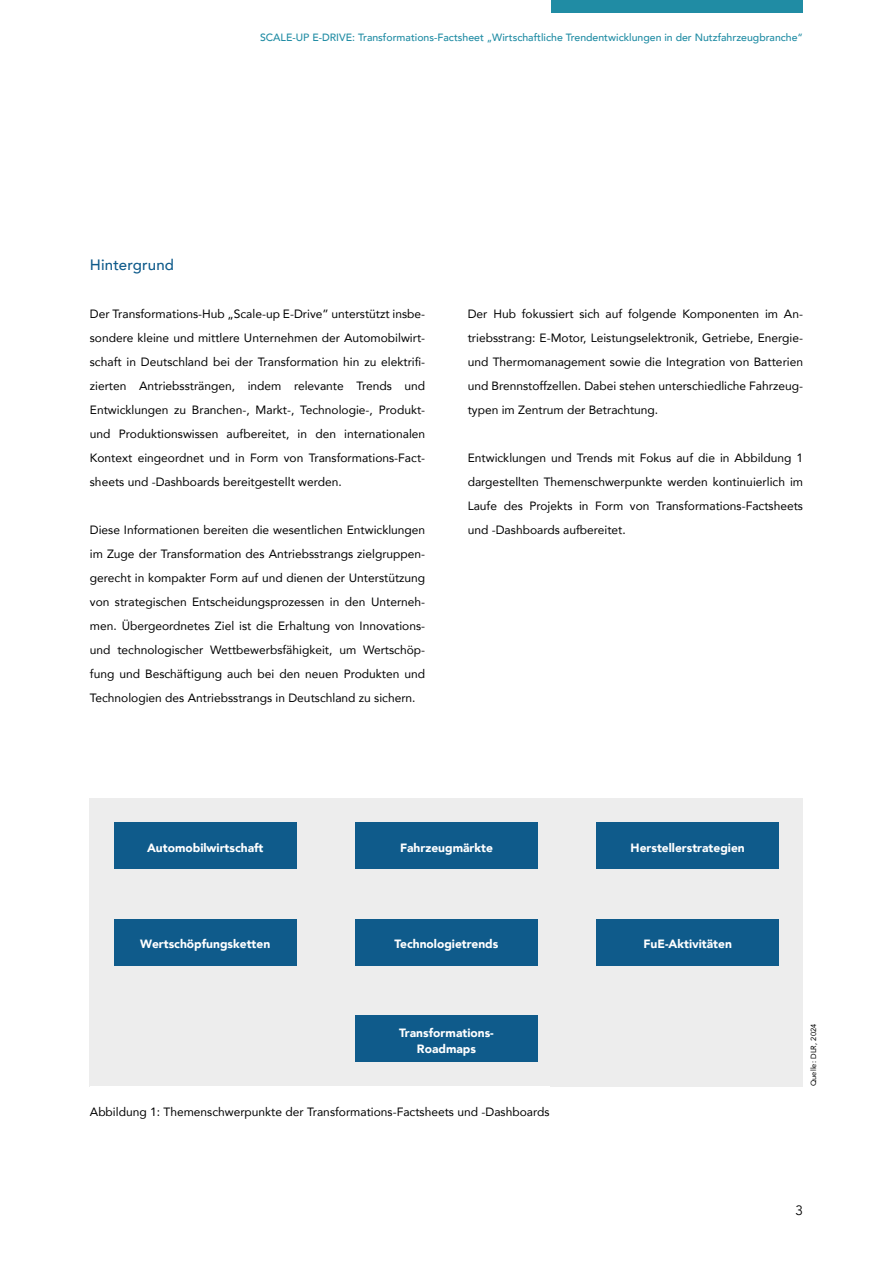
<style>
.page{position:relative;width:893px;height:1263px;background:#fff}
.page>*{position:absolute;margin:0;border:0;box-sizing:border-box;transform-origin:0 0}
.Innenteil_Subline{font:500 15px "Avenir";letter-spacing:.01em;color:#0f5b8b}
.t1{font:13.5px "Avenir";color:#000}
.Innenteil_Fließtext_mit_Abstand{font:12px/24px "Avenir";color:#000;text-align:justify}
.t2{font:900 12px/16.5px "Avenir";color:#fff;text-align:center}
.t3{font:500 10.5px "Avenir";color:#208ca4}
.t4{font:7.5px "Avenir";letter-spacing:.01em;color:#000}
</style>
<div class="page">
<div style="left:551px;top:0;width:252px;height:13px;background:#208ca4"></div>
<div style="left:90px;top:798px;width:713px;height:288px;background:#ededed"></div>
<div style="left:114px;top:822px;width:183px;height:47px;background:#0f5b8b"></div>
<div style="left:114px;top:919px;width:183px;height:47px;background:#0f5b8b"></div>
<div style="left:355px;top:822px;width:183px;height:47px;background:#0f5b8b"></div>
<div style="left:355px;top:919px;width:183px;height:47px;background:#0f5b8b"></div>
<div style="left:355px;top:1015px;width:183px;height:47px;background:#0f5b8b"></div>
<div style="left:596px;top:822px;width:183px;height:47px;background:#0f5b8b"></div>
<div style="left:596px;top:919px;width:183px;height:47px;background:#0f5b8b"></div>
<p class="t3" style="left:260px;top:29px;width:545px">SCALE-UP E-DRIVE: Transformations-Factsheet „Wirtschaftliche Trendentwicklungen in der Nutzfahrzeugbranche“</p>
<h1 class="Innenteil_Subline" style="left:90px;top:252px;width:86px">Hintergrund</h1>
<p class="Innenteil_Fließtext_mit_Abstand" style="left:90px;top:301px;width:337px">Der Transformations-Hub „Scale-up E-Drive” unterstützt insbe&shy;sondere kleine und mittlere Unternehmen der Automobilwirt&shy;schaft in Deutschland bei der Transformation hin zu elektrifi&shy;zierten Antriebssträngen, indem relevante Trends und Entwicklungen zu Branchen-, Markt-, Technologie-, Produkt&shy;und Produktionswissen aufbereitet, in den internationalen Kontext eingeordnet und in Form von Transformations-Fact&shy;sheets und -Dashboards bereitgestellt werden.</p>
<p class="Innenteil_Fließtext_mit_Abstand" style="left:90px;top:517px;width:337px">Diese Informationen bereiten die wesentlichen Entwicklungen im Zuge der Transformation des Antriebsstrangs zielgruppen&shy;gerecht in kompakter Form auf und dienen der Unterstützung von strategischen Entscheidungsprozessen in den Unterneh&shy;men. Übergeordnetes Ziel ist die Erhaltung von Innovations&shy;und technologischer Wettbewerbsfähigkeit, um Wertschöp&shy;fung und Beschäftigung auch bei den neuen Produkten und Technologien des Antriebsstrangs in Deutschland zu sichern.</p>
<p class="Innenteil_Fließtext_mit_Abstand" style="left:468px;top:301px;width:337px">Der Hub fokussiert sich auf folgende Komponenten im An&shy;triebsstrang: E-Motor, Leistungselektronik, Getriebe, Energie&shy;und Thermomanagement sowie die Integration von Batterien und Brennstoffzellen. Dabei stehen unterschiedliche Fahrzeug&shy;typen im Zentrum der Betrachtung.</p>
<p class="Innenteil_Fließtext_mit_Abstand" style="left:468px;top:445px;width:337px">Entwicklungen und Trends mit Fokus auf die in Abbildung 1 dargestellten Themenschwerpunkte werden kontinuierlich im Laufe des Projekts in Form von Transformations-Factsheets und -Dashboards aufbereitet.</p>
<p class="t2" style="left:147px;top:839px;width:118px">Automobilwirtschaft</p>
<p class="t2" style="left:400px;top:839px;width:94px">Fahrzeugmärkte</p>
<p class="t2" style="left:631px;top:839px;width:116px">Herstellerstrategien</p>
<p class="t2" style="left:140px;top:935px;width:131px">Wertschöpfungsketten</p>
<p class="t2" style="left:395px;top:935px;width:105px">Technologietrends</p>
<p class="t2" style="left:643px;top:935px;width:90px">FuE-Aktivitäten</p>
<p class="t2" style="left:399px;top:1024px;width:96px">Transformations-<br>Roadmaps</p>
<p class="t4" style="left:808px;top:1086px;width:64px;rotate:-90deg">Quelle: DLR, 2024</p>
<p class="Innenteil_Fließtext_mit_Abstand" style="left:90px;top:1100px;width:461px">Abbildung 1: Themenschwerpunkte der Transformations-Factsheets und -Dashboards</p>
<p class="t1" style="left:796px;top:1202px;width:9px">3</p>
</div>
